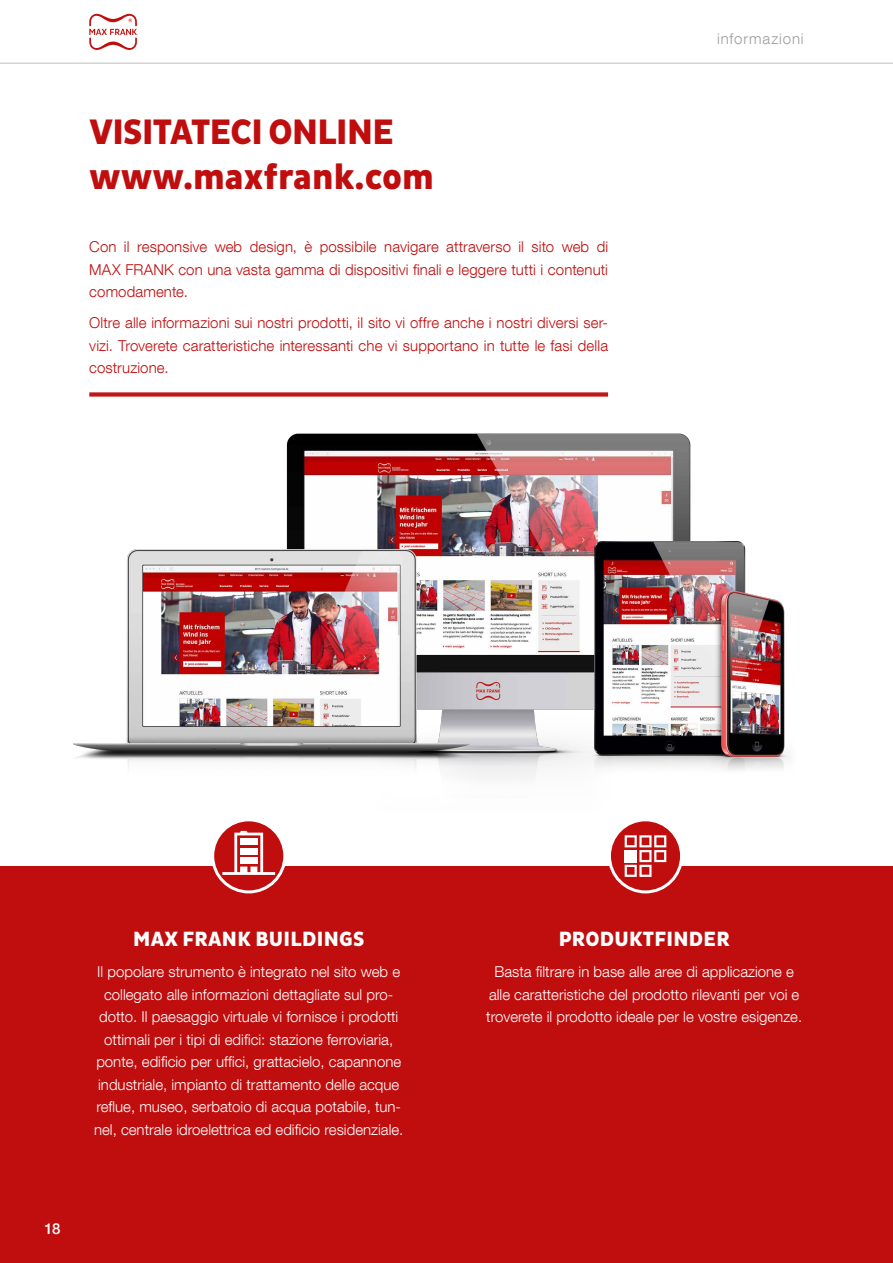
<style>
.page{position:relative;width:893px;height:1263px;background:#fff}
.page>*{position:absolute;margin:0;border:0;box-sizing:border-box;transform-origin:0 0}
.t1{font:800 36px/45px "Pluto Sans Cond";letter-spacing:-.015em;color:#c00d0e}
.t2{font:800 21px "Pluto Sans Cond";letter-spacing:.015em;color:#fff}
.t3{font:300 15px/22.5px "Helvetica Neue LT Com";color:#fff;text-align:center}
.t4{font:300 15px/22.5px "Helvetica Neue LT Com";letter-spacing:.01em;color:#c00d0e;text-align:justify}
.t5{font:300 15px "Helvetica Neue LT Com";letter-spacing:.06em;color:#9d9d9c}
.t6{font:500 15px "Helvetica Neue LT Com";color:#fff}
</style>
<div class="page">
<img style="left:73px;top:392px;width:717px;height:387px">
<div style="left:0;top:866px;width:893px;height:397px;background:#c00d0e"></div>
<svg style="left:609px;top:820px;width:73px;height:72px;fill:#c00d0e"></svg>
<div style="left:608px;top:818px;width:75px;height:75px;border:3px solid #fff;border-radius:50%"></div>
<svg style="left:625px;top:835px;width:41px;height:42px"></svg>
<svg style="left:213px;top:820px;width:72px;height:72px"></svg>
<div style="left:211px;top:818px;width:75px;height:75px;border:3px solid #fff;border-radius:50%"></div>
<svg style="left:222px;top:831px;width:53px;height:44px"></svg>
<div style="left:240px;top:838px;width:17px;height:7px;background:#fff"></div>
<div style="left:240px;top:848px;width:17px;height:6px;background:#fff"></div>
<div style="left:240px;top:857px;width:17px;height:7px;background:#fff"></div>
<div style="left:89px;top:392px;width:519px;height:5px;background:#c01818"></div>
<hr style="left:0;top:63px;width:893px;height:1px;background:#bcbcbc">
<svg style="left:89px;top:14px;width:48px;height:36px"></svg>
<h1 class="t1" style="left:89px;top:111px;width:346px">VISITATECI ONLINE www.maxfrank.com</h1>
<p class="t4" style="left:89px;top:235px;width:520px">Con il responsive web design, è possibile navigare attraverso il sito web di MAX FRANK con una vasta gamma di dispositivi finali e leggere tutti i contenuti comodamente.</p>
<p class="t4" style="left:89px;top:311px;width:520px">Oltre alle informazioni sui nostri prodotti, il sito vi offre anche i nostri diversi ser&shy;vizi. Troverete caratteristiche interessanti che vi supportano in tutte le fasi della costruzione.</p>
<p class="t5" style="left:717px;top:29px;width:88px">informazioni</p>
<p class="t6" style="left:45px;top:1220px;width:17px">18</p>
<h2 class="t2" style="left:133px;top:927px;width:233px">MAX FRANK BUILDINGS</h2>
<p class="t3" style="left:94px;top:960px;width:311px">Il popolare strumento è integrato nel sito web e collegato alle informazioni dettagliate sul pro&shy;dotto. Il paesaggio virtuale vi fornisce i prodotti ottimali per i tipi di edifici: stazione ferroviaria, ponte, edificio per uffici, grattacielo, capannone industriale, impianto di trattamento delle acque reflue, museo, serbatoio di acqua potabile, tun&shy;nel, centrale idroelettrica ed edificio residenziale.</p>
<h2 class="t2" style="left:559px;top:927px;width:172px">PRODUKTFINDER</h2>
<p class="t3" style="left:486px;top:960px;width:317px">Basta filtrare in base alle aree di applicazione e alle caratteristiche del prodotto rilevanti per voi e troverete il prodotto ideale per le vostre esigenze.</p>
</div>
